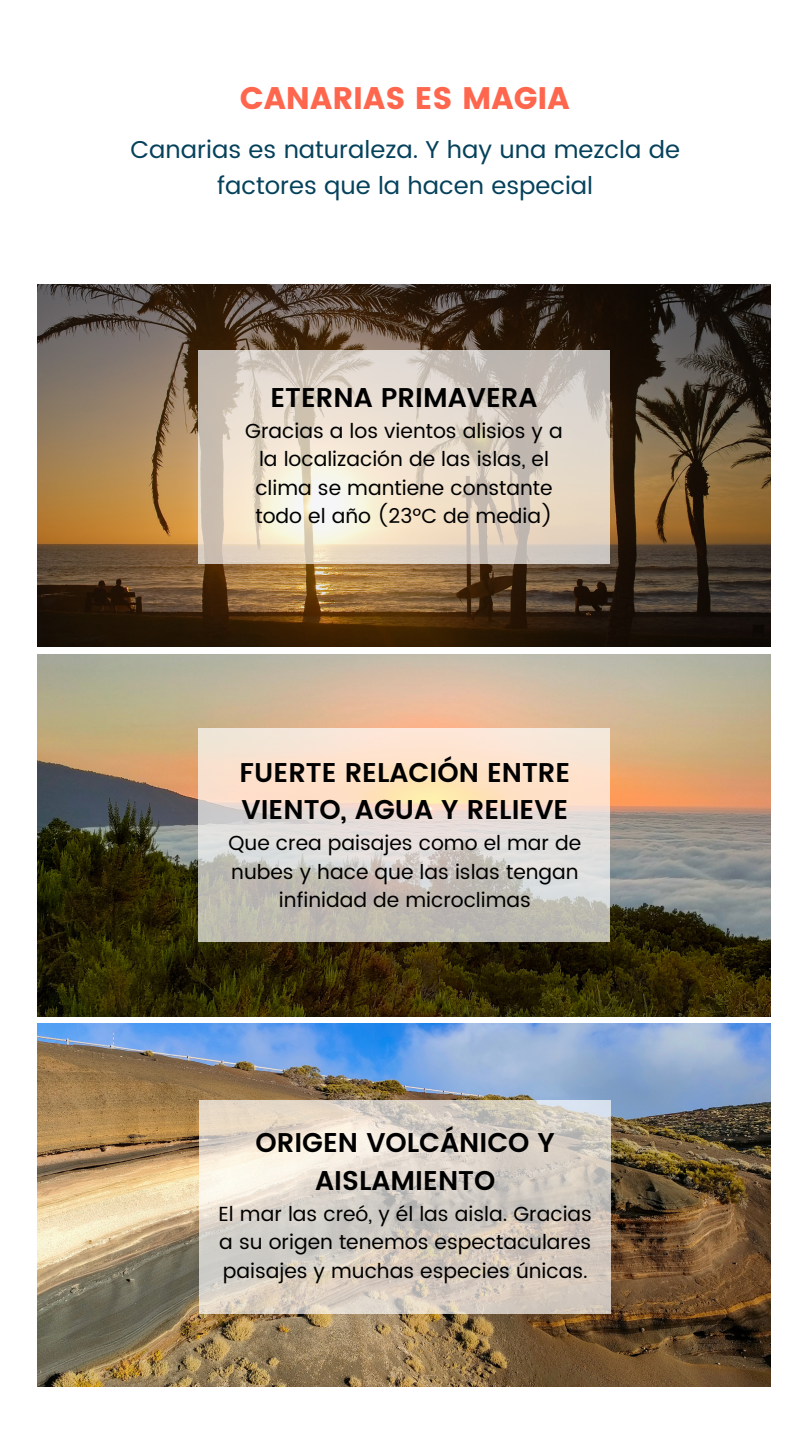
<style>
.page{position:relative;width:810px;height:1440px;background:#fff}
.page>*{position:absolute;margin:0;border:0;box-sizing:border-box;transform-origin:0 0}
.t1{font:31.1px "Poppins";color:#ff664e}
.t2{font:600 27.1px/37.5px "Poppins";color:#000}
.t3{font:24.4px/36px "Poppins";color:#05415b;text-align:center}
.t4{font:20.4px/28.5px "Poppins";color:#000;text-align:center}
</style>
<div class="page">
<img style="left:38px;top:284px;width:732px;height:363px">
<img style="left:38px;top:654px;width:732px;height:362px">
<img style="left:38px;top:1024px;width:732px;height:362px">
<svg style="left:198px;top:350px;width:412px;height:214px"></svg>
<svg style="left:198px;top:728px;width:412px;height:214px"></svg>
<svg style="left:199px;top:1100px;width:412px;height:214px"></svg>
<p class="t1" style="left:240px;top:80px;width:331px">CANARIAS ES MAGIA</p>
<p class="t3" style="left:130px;top:131px;width:551px">Canarias es naturaleza. Y hay una mezcla de factores que la hacen especial</p>
<p class="t2" style="left:270px;top:379px;width:269px">ETERNA PRIMAVERA</p>
<p class="t4" style="left:245px;top:416px;width:319px">Gracias a los vientos alisios y a la localización de las islas, el clima se mantiene constante todo el año (23ºC de media)</p>
<p class="t2" style="left:240px;top:754px;width:332px">FUERTE RELACIÓN ENTRE<br>VIENTO, AGUA Y RELIEVE</p>
<p class="t4" style="left:229px;top:829px;width:354px">Que crea paisajes como el mar de nubes y hace que las islas tengan infinidad de microclimas</p>
<p class="t2" style="left:256px;top:1124px;width:301px;text-align:center">ORIGEN VOLCÁNICO Y<br>AISLAMIENTO</p>
<p class="t4" style="left:219px;top:1199px;width:375px;text-align:justify">El mar las creó, y él las aisla. Gracias a su origen tenemos espectaculares paisajes y muchas especies únicas.</p>
</div>
